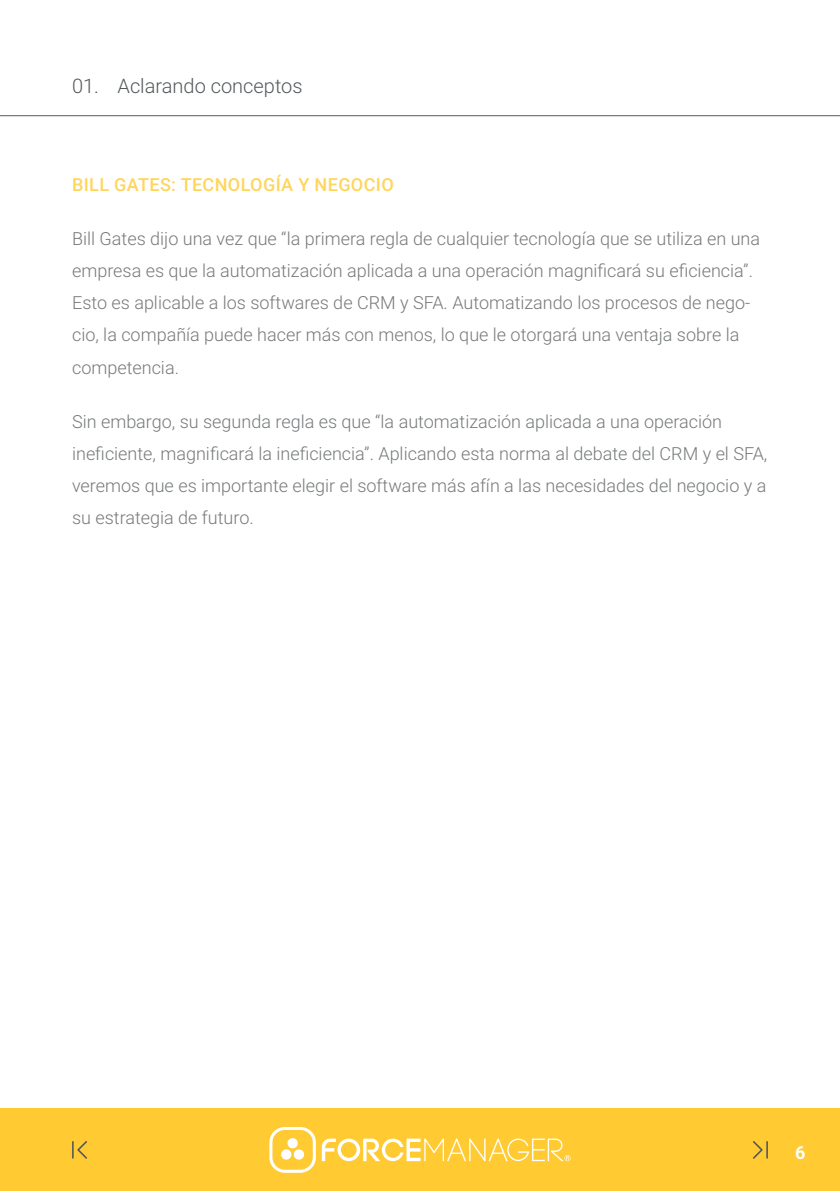
<style>
.page{position:relative;width:840px;height:1191px;background:#fff}
.page>*{position:absolute;margin:0;border:0;box-sizing:border-box;transform-origin:0 0}
.t1{font:300 20px "Roboto";color:#54585a}
.t2{font:300 18px/32px "Roboto";color:#76797b}
.t3{font:500 18px "Roboto";letter-spacing:.02em;color:#ffd55b}
.t4{font:700 18px "Roboto";color:#fff}
</style>
<div class="page">
<div style="left:0;top:1108px;width:839px;height:83px;background:#ffca32"></div>
<hr style="left:0;top:115px;width:839px;height:1px;background:#54585a">
<svg style="left:269px;top:1127px;width:301px;height:45px"></svg>
<svg style="left:72px;top:1141px;width:15px;height:17px"></svg>
<svg style="left:753px;top:1141px;width:14px;height:17px"></svg>
<p class="t1" style="left:72px;top:77px;width:232px">01. Aclarando conceptos</p>
<p class="t3" style="left:72px;top:177px;width:323px">BILL GATES: TECNOLOGÍA Y NEGOCIO</p>
<p class="t2" style="left:72px;top:222px;width:689px">Bill Gates dijo una vez que “la primera regla de cualquier tecnología que se utiliza en una empresa es que la automatización aplicada a una operación magniicará su eiciencia”.<br>Esto es aplicable a los softwares de CRM y SFA. Automatizando los procesos de nego&shy;cio, la compañía puede hacer más con menos, lo que le otorgará una ventaja sobre la competencia.</p>
<p class="t2" style="left:72px;top:405px;width:696px">Sin embargo, su segunda regla es que “la automatización aplicada a una operación ineiciente, magniicará la ineiciencia”. Aplicando esta norma al debate del CRM y el SFA, veremos que es importante elegir el software más afín a las necesidades del negocio y a su estrategia de futuro.</p>
<p class="t4" style="left:794px;top:1142px;width:12px">6</p>
</div>
